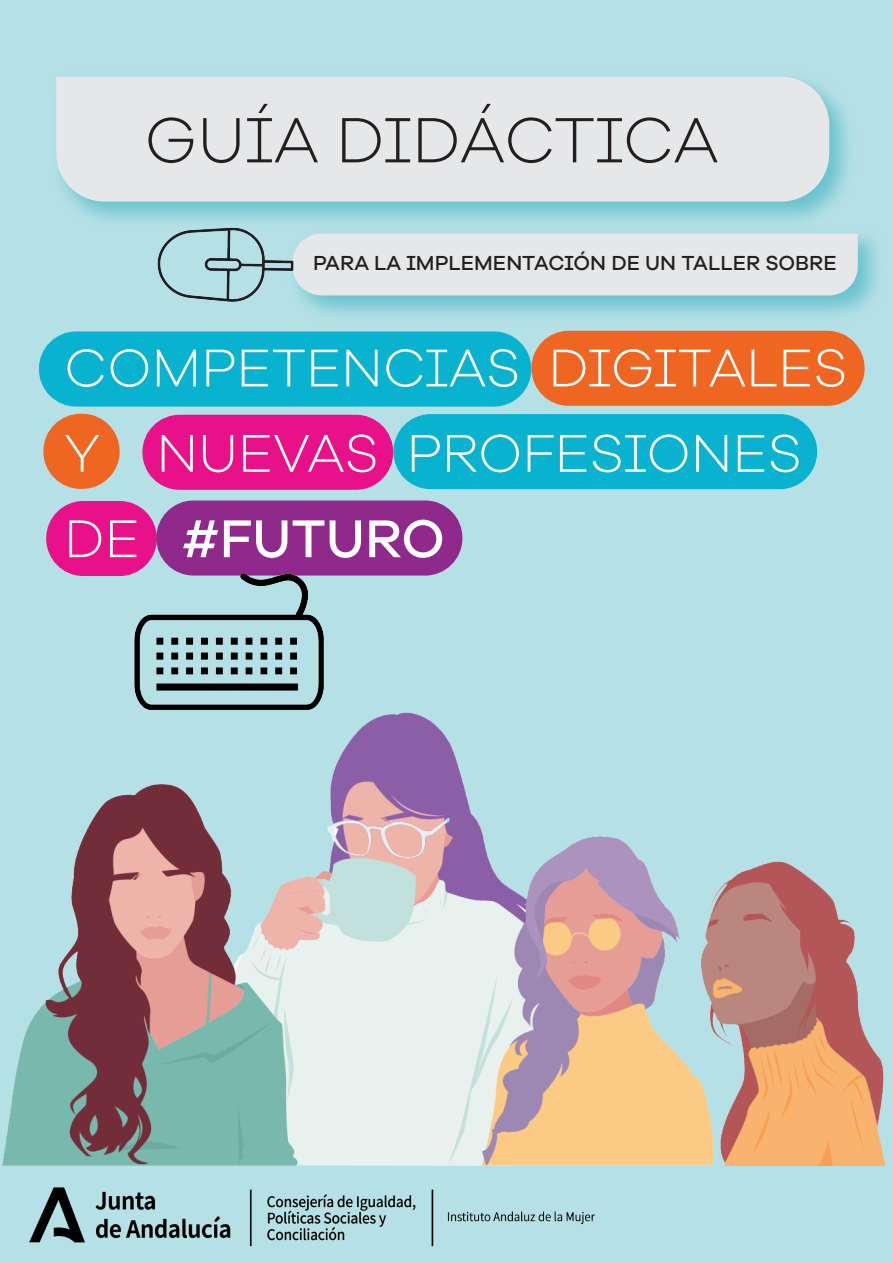
<style>
.page{position:relative;width:893px;height:1263px;background:#b5e1e6}
.page>*{position:absolute;margin:0;border:0;box-sizing:border-box;transform-origin:0 0}
.t1{font:300 66px "Galano Grotesque Alt";letter-spacing:-.015em;color:#231f20}
.t2{font:300 54.9px/85.3px "Galano Grotesque Alt";color:#fff}
.t3{font:500 21px "Galano Grotesque Alt";color:#231f20}
.s1{font-weight:500}
</style>
<div class="page">
<img style="left:57px;top:76px;width:792px;height:146px">
<div style="left:56px;top:77px;width:773px;height:125px;background:#e6e7e9"></div>
<div style="left:39px;top:331px;width:492px;height:76px;background:#09b3cf;border-radius:37px"></div>
<div style="left:393px;top:414px;width:424px;height:75px;background:#09b3cf;border-radius:37px"></div>
<div style="left:46px;top:501px;width:111px;height:75px;background:#e8118a;border-radius:37px"></div>
<div style="left:156px;top:500px;width:306px;height:75px;background:#90298c;border-radius:37px"></div>
<div style="left:531px;top:331px;width:334px;height:75px;background:#ef6522;border-radius:37px"></div>
<div style="left:142px;top:415px;width:251px;height:75px;background:#e8118a;border-radius:37px"></div>
<div style="left:43px;top:414px;width:77px;height:75px;background:#ef6522;border-radius:37px"></div>
<img style="left:279px;top:220px;width:599px;height:96px">
<div style="left:313px;top:234px;width:545px;height:61px;background:#e6e7e9"></div>
<img style="left:3px;top:712px;width:883px;height:454px">
<img style="left:157px;top:223px;width:156px;height:93px">
<img style="left:107px;top:550px;width:232px;height:186px">
<img style="left:29px;top:1187px;width:566px;height:60px">
<p class="t1" style="left:144px;top:97px;width:576px">GUÍA DIDÁCTICA</p>
<p class="t3" style="left:313px;top:250px;width:525px">PARA LA IMPLEMENTACIÓN DE UN TALLER SOBRE</p>
<p class="t2" style="left:64px;top:324px;width:785px">COMPETENCIAS DIGITALES<br>Y NUEVAS PROFESIONES<br>DE <span class="s1">#FUTURO</span></p>
</div>
